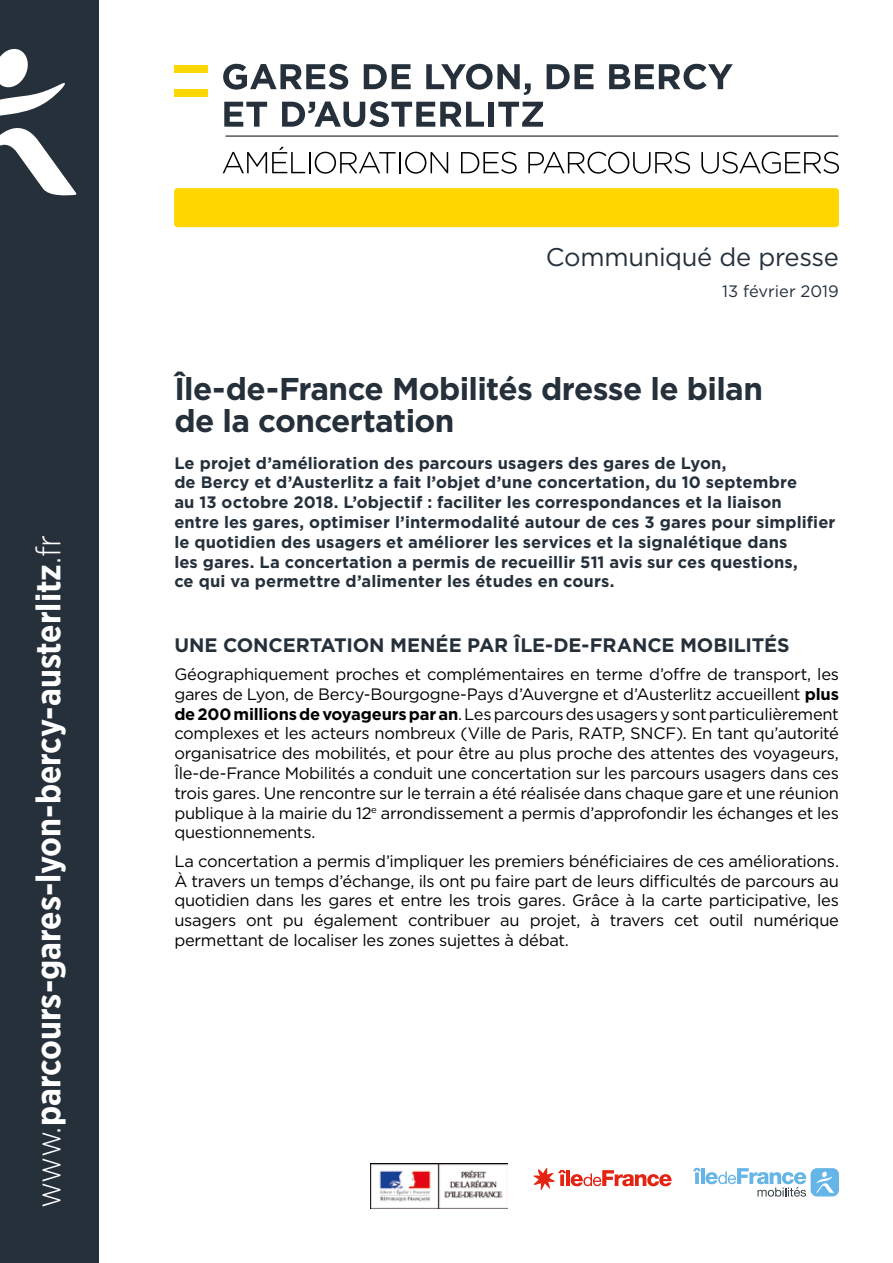
<style>
.page{position:relative;width:893px;height:1263px;background:#fff}
.page>*{position:absolute;margin:0;border:0;box-sizing:border-box;transform-origin:0 0}
.t1{font:700 34.5px "Gotham Narrow";color:#fff}
.t2{font:700 31.5px/31.5px "Gotham";letter-spacing:-.02em;color:#25303b}
.t3{font:25.5px "Gotham";letter-spacing:-.015em;color:#25303b}
.t4{font:700 19.5px "Gotham";letter-spacing:-.005em;color:#25303b}
.t5{font:16.5px/19.8px "Gotham";letter-spacing:-.02em;color:#000;text-align:justify}
.t6{font:700 16.5px/19.8px "Gotham";letter-spacing:.005em;color:#25303b}
.t7{font:16.5px "Gotham";letter-spacing:-.005em;color:#25303b}
.s1{font-weight:300}
.s2{font-weight:700}
</style>
<div class="page">
<div style="left:174px;top:188px;width:665px;height:39px;background:#ffd600;border-radius:3px"></div>
<svg style="left:223px;top:64px;width:125px;height:26px"></svg>
<svg style="left:364px;top:64px;width:47px;height:25px"></svg>
<svg style="left:426px;top:64px;width:105px;height:31px"></svg>
<svg style="left:547px;top:64px;width:46px;height:25px"></svg>
<svg style="left:609px;top:64px;width:124px;height:26px"></svg>
<svg style="left:224px;top:102px;width:43px;height:25px"></svg>
<svg style="left:282px;top:101px;width:202px;height:26px"></svg>
<div style="left:488px;top:102px;width:6px;height:25px;background:#25303b"></div>
<svg style="left:498px;top:102px;width:45px;height:25px"></svg>
<div style="left:174px;top:65px;width:34px;height:8px;background:#ffd600"></div>
<div style="left:174px;top:89px;width:34px;height:7px;background:#ffd600"></div>
<svg style="left:223px;top:146px;width:173px;height:28px"></svg>
<hr style="left:399px;top:152px;width:2px;height:21px;background:#000">
<svg style="left:405px;top:152px;width:43px;height:22px"></svg>
<svg style="left:461px;top:152px;width:56px;height:22px"></svg>
<svg style="left:528px;top:152px;width:162px;height:22px"></svg>
<svg style="left:701px;top:152px;width:138px;height:22px"></svg>
<hr style="left:226px;top:136px;width:612px;height:1px;background:#000">
<svg style="left:533px;top:1168px;width:138px;height:22px"></svg>
<svg style="left:693px;top:1168px;width:113px;height:28px"></svg>
<div style="left:811px;top:1168px;width:28px;height:28px;background:#65b5e6;border-radius:6px"></div>
<svg style="left:816px;top:1171px;width:18px;height:22px"></svg>
<img style="left:370px;top:1164px;width:137px;height:45px">
<div style="left:0;top:0;width:98px;height:1263px;background:#26303b"></div>
<svg style="left:0;top:48px;width:77px;height:148px"></svg>
<h1 class="t1" style="left:26px;top:1208px;width:675px;rotate:-90deg"><span class="s1">www.</span>parcours-gares-lyon-bercy-austerlitz<span class="s1">.fr</span></h1>
<h3 class="t3" style="left:546px;top:240px;width:295px">Communiqué de presse</h3>
<p class="t7" style="left:722px;top:281px;width:118px">13 février 2019</p>
<h2 class="t2" style="left:174px;top:373px;width:590px">Île-de-France Mobilités dresse le bilan de la concertation</h2>
<p class="t6" style="left:174px;top:453px;width:663px">Le projet d’amélioration des parcours usagers des gares de Lyon,<br>de Bercy et d’Austerlitz a fait l’objet d’une concertation, du 10 septembre<br>au 13 octobre 2018. L’objectif : faciliter les correspondances et la liaison<br>entre les gares, optimiser l’intermodalité autour de ces 3 gares pour simplifier le quotidien des usagers et améliorer les services et la signalétique dans<br>les gares. La concertation a permis de recueillir 511 avis sur ces questions,<br>ce qui va permettre d’alimenter les études en cours.</p>
<p class="t4" style="left:174px;top:632px;width:617px">UNE CONCERTATION MENÉE PAR ÎLE-DE-FRANCE MOBILITÉS</p>
<p class="t5" style="left:174px;top:664px;width:666px">Géographiquement proches et complémentaires en terme d’offre de transport, les gares de Lyon, de Bercy-Bourgogne-Pays d’Auvergne et d’Austerlitz accueillent <span class="s2">plus de 200 millions de voyageurs par an</span>. Les parcours des usagers y sont particulièrement complexes et les acteurs nombreux (Ville de Paris, RATP, SNCF). En tant qu’autorité organisatrice des mobilités, et pour être au plus proche des attentes des voyageurs, Île-de-France Mobilités a conduit une concertation sur les parcours usagers dans ces trois gares. Une rencontre sur le terrain a été réalisée dans chaque gare et une réunion publique à la mairie du 12<sup>e</sup> arrondissement a permis d’approfondir les échanges et les questionnements.</p>
<p class="t5" style="left:174px;top:851px;width:666px">La concertation a permis d’impliquer les premiers bénéficiaires de ces améliorations.<br>À travers un temps d’échange, ils ont pu faire part de leurs difficultés de parcours au quotidien dans les gares et entre les trois gares. Grâce à la carte participative, les usagers ont pu également contribuer au projet, à travers cet outil numérique permettant de localiser les zones sujettes à débat.</p>
</div>
